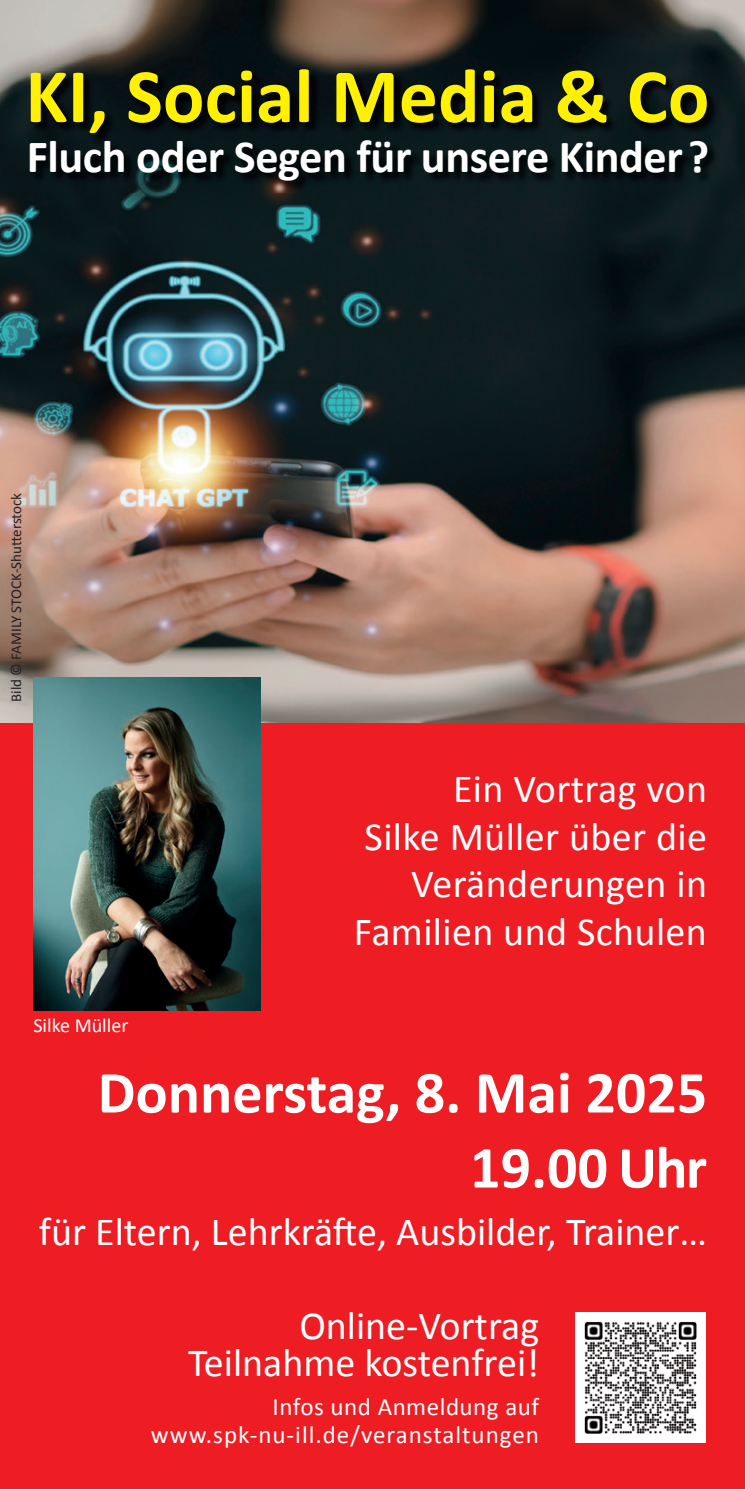
<style>
.page{position:relative;width:745px;height:1489px;background:#fff}
.page>*{position:absolute;margin:0;border:0;box-sizing:border-box;transform-origin:0 0}
.t1{font:700 77.5px "Calibri";color:#fff101}
.t2{font:700 60px/75px "Calibri";color:#fff;text-align:right}
.t3{font:700 46.25px "Calibri";letter-spacing:-.01em;color:#fff}
.t4{font:40px/47.5px "Calibri";color:#fff;text-align:right}
.t5{font:25px/27.5px "Calibri";letter-spacing:.03em;color:#fff;text-align:right}
.t6{font:20px "Calibri";color:#fff}
.t7{font:15px "Calibri";color:#231f20}
</style>
<div class="page">
<img style="left:0;top:0;width:744px;height:723px">
<div style="left:0;top:723px;width:744px;height:765px;background:#ee1d23"></div>
<img style="left:30px;top:70px;width:688px;height:122px">
<img style="left:33px;top:677px;width:227px;height:333px">
<img style="left:575px;top:1312px;width:129px;height:130px">
<h1 class="t1" style="left:25px;top:47px;width:685px">KI, Social Media &amp; Co</h1>
<p class="t3" style="left:27px;top:127px;width:683px">Fluch oder Segen für unsere Kinder?</p>
<p class="t7" style="left:7px;top:702px;width:211px;rotate:-90deg">Bild © FAMILY STOCK-Shutterstock</p>
<p class="t6" style="left:33px;top:1012px;width:96px">Silke Müller</p>
<p class="t4" style="left:353px;top:765px;width:354px">Ein Vortrag von<br>Silke Müller über die<br>Veränderungen in<br>Familien und Schulen</p>
<h2 class="t2" style="left:98px;top:1054px;width:610px">Donnerstag, 8. Mai 2025<br>19.00 Uhr</h2>
<p class="t4" style="left:39px;top:1208px;width:669px">für Eltern, Lehrkräfte, Ausbilder, Trainer…</p>
<p class="t4" style="left:188px;top:1306px;width:352px;line-height:37.5px">Online-Vortrag<br>Teilnahme kostenfrei!</p>
<p class="t5" style="left:151px;top:1392px;width:389px">Infos und Anmeldung auf www.spk-nu-ill.de/veranstaltungen</p>
</div>
